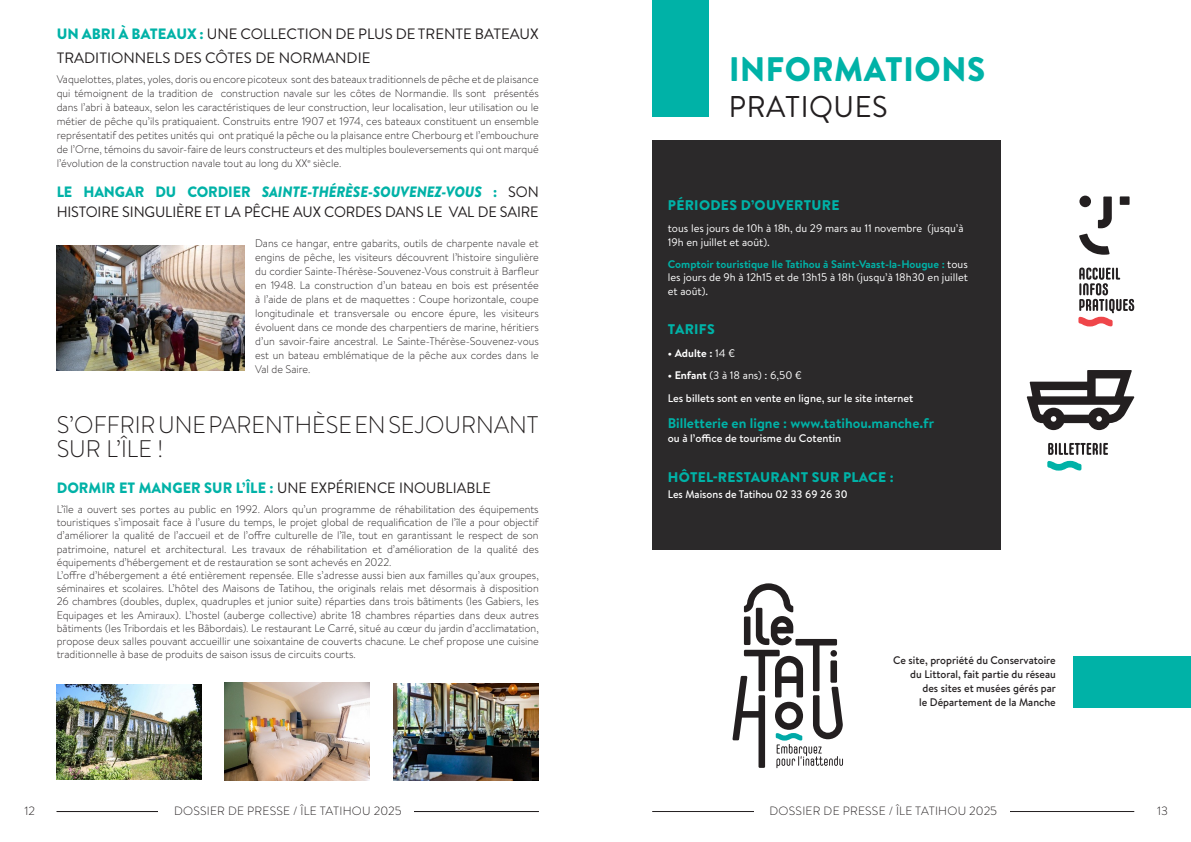
<style>
.page{position:relative;width:1191px;height:842px;background:#fff}
.page>*{position:absolute;margin:0;border:0;box-sizing:border-box;transform-origin:0 0}
.Style_de_paragraphe_10{font:900 34px "Brandon Text";letter-spacing:.02em;color:#00b2a7}
.Style_de_paragraphe_11{font:30px "Brandon Text";letter-spacing:.02em;color:#231f20}
.Style_de_paragraphe_11-2{font:300 24px/24px "Brandon Text";color:#231f20}
.Style_de_paragraphe_11-3{font:15px/24px "Brandon Text";color:#231f20}
.Style_de_paragraphe_17{font:900 14px "Brandon Text";letter-spacing:.02em;color:#00b2a7}
.t1{font:700 14px "Brandon Text";color:#00b2a7}
.t2{font:300 12px "Brandon Text";letter-spacing:.02em;color:#231f20}
.Style_de_paragraphe_11-4{font:300 11px/14px "Brandon Text";color:#231f20;text-align:justify}
.t3{font:11px/13.2px "Brandon Text";color:#fff}
.t4{font:500 11px/14px "Brandon Text";color:#231f20;text-align:right}
.t5{font:500 11px "Brandon Text";color:#fff}
.t6{font:700 11px "Brandon Text";color:#fff}
.s1{font-weight:900;color:#00b2a7}
.s2{font-weight:900;font-style:italic;color:#00b2a7}
.s3{font-weight:700;color:#00b2a7}
.s4{font-weight:400}
.s5{font-weight:700}
</style>
<div class="page">
<hr style="left:652px;top:811px;width:482px;height:1px;background:#231f20">
<div style="left:754px;top:799px;width:255px;height:23px;background:#fff"></div>
<hr style="left:57px;top:811px;width:482px;height:1px;background:#231f20">
<div style="left:159px;top:799px;width:255px;height:23px;background:#fff"></div>
<img style="left:57px;top:245px;width:188px;height:126px">
<img style="left:57px;top:685px;width:144px;height:95px">
<img style="left:224px;top:683px;width:145px;height:97px">
<img style="left:393px;top:683px;width:145px;height:97px">
<div style="left:652px;top:141px;width:349px;height:409px;background:#2b292a"></div>
<svg style="left:1078px;top:268px;width:56px;height:58px"></svg>
<svg style="left:1079px;top:234px;width:30px;height:21px"></svg>
<svg style="left:1098px;top:197px;width:13px;height:31px"></svg>
<div style="left:1079px;top:196px;width:12px;height:11px;background:#231f20;border-radius:50%"></div>
<div style="left:1119px;top:196px;width:10px;height:9px;background:#231f20"></div>
<svg style="left:1026px;top:370px;width:108px;height:60px"></svg>
<svg style="left:1047px;top:461px;width:34px;height:10px"></svg>
<svg style="left:1048px;top:443px;width:60px;height:12px"></svg>
<div style="left:652px;top:0;width:57px;height:116px;background:#00b2a7"></div>
<div style="left:1073px;top:656px;width:118px;height:52px;background:#00b2a7"></div>
<svg style="left:732px;top:583px;width:111px;height:185px"></svg>
<p class="Style_de_paragraphe_11-3" style="left:57px;top:21px;width:483px"><span class="s1">UN ABRI À BATEAUX :</span> UNE COLLECTION DE PLUS DE TRENTE BATEAUX<br>TRADITIONNELS DES CÔTES DE NORMANDIE</p>
<p class="Style_de_paragraphe_11-4" style="left:57px;top:72px;width:483px">Vaquelottes, plates, yoles, doris ou encore picoteux sont des bateaux traditionnels de pêche et de plaisance qui témoignent de la tradition de construction navale sur les côtes de Normandie. Ils sont présentés dans l’abri à bateaux, selon les caractéristiques de leur construction, leur localisation, leur utilisation ou le métier de pêche qu’ils pratiquaient. Construits entre 1907 et 1974, ces bateaux constituent un ensemble représentatif des petites unités qui ont pratiqué la pêche ou la plaisance entre Cherbourg et l’embouchure de l’Orne, témoins du savoir-faire de leurs constructeurs et des multiples bouleversements qui ont marqué l’évolution de la construction navale tout au long du XX<sup>e</sup> siècle.</p>
<p class="Style_de_paragraphe_11-3" style="left:57px;top:181px;width:483px;line-height:20px"><span class="s1">LE HANGAR DU CORDIER</span> <span class="s2">SAINTE-THÉRÈSE-SOUVENEZ-VOUS</span> <span class="s1">:</span> SON<br>HISTOIRE SINGULIÈRE ET LA PÊCHE AUX CORDES DANS LE VAL DE SAIRE</p>
<p class="Style_de_paragraphe_11-4" style="left:255px;top:236px;width:285px">Dans ce hangar, entre gabarits, outils de charpente navale et engins de pêche, les visiteurs découvrent l’histoire singulière du cordier Sainte-Thérèse-Souvenez-Vous construit à Barfleur en 1948. La construction d’un bateau en bois est présentée à l’aide de plans et de maquettes : Coupe horizontale, coupe longitudinale et transversale ou encore épure, les visiteurs évoluent dans ce monde des charpentiers de marine, héritiers d’un savoir-faire ancestral. Le Sainte-Thérèse-Souvenez-vous est un bateau emblématique de la pêche aux cordes dans le Val de Saire.</p>
<p class="Style_de_paragraphe_11-2" style="left:57px;top:412px;width:483px">S’OFFRIR UNE PARENTHÈSE EN SEJOURNANT<br>SUR L’ÎLE !</p>
<p class="Style_de_paragraphe_11-3" style="left:57px;top:475px;width:436px"><span class="s1">DORMIR ET MANGER SUR L’ÎLE :</span> UNE EXPÉRIENCE INOUBLIABLE</p>
<p class="Style_de_paragraphe_11-4" style="left:57px;top:502px;width:483px;line-height:13.2px">L’île a ouvert ses portes au public en 1992. Alors qu’un programme de réhabilitation des équipements touristiques s’imposait face à l’usure du temps, le projet global de requalification de l’île a pour objectif d’améliorer la qualité de l’accueil et de l’offre culturelle de l’île, tout en garantissant le respect de son patrimoine, naturel et architectural. Les travaux de réhabilitation et d’amélioration de la qualité des équipements d’hébergement et de restauration se sont achevés en 2022.</p>
<p class="Style_de_paragraphe_11-4" style="left:57px;top:568px;width:483px;line-height:13.2px">L’offre d’hébergement a été entièrement repensée. Elle s’adresse aussi bien aux familles qu’aux groupes, séminaires et scolaires. L’hôtel des Maisons de Tatihou, the originals relais met désormais à disposition 26 chambres (doubles, duplex, quadruples et junior suite) réparties dans trois bâtiments (les Gabiers, les Equipages et les Amiraux). L’hostel (auberge collective) abrite 18 chambres réparties dans deux autres bâtiments (les Tribordais et les Bâbordais). Le restaurant Le Carré, situé au cœur du jardin d’acclimatation, propose deux salles pouvant accueillir une soixantaine de couverts chacune. Le chef propose une cuisine traditionnelle à base de produits de saison issus de circuits courts.</p>
<p class="Style_de_paragraphe_10" style="left:729px;top:45px;width:258px">INFORMATIONS</p>
<p class="Style_de_paragraphe_11" style="left:729px;top:86px;width:160px">PRATIQUES</p>
<p class="Style_de_paragraphe_17" style="left:668px;top:195px;width:173px">PÉRIODES D’OUVERTURE</p>
<p class="t3" style="left:668px;top:221px;width:297px;line-height:14px">tous les jours de 10h à 18h, du 29 mars au 11 novembre (jusqu’à<br>19h en juillet et août).</p>
<p class="t3" style="left:668px;top:257px;width:302px;text-align:justify"><span class="s3">Comptoir touristique Ile Tatihou à Saint-Vaast-la-Hougue :</span> tous les jours de 9h à 12h15 et de 13h15 à 18h (jusqu’à 18h30 en juillet et août).</p>
<p class="Style_de_paragraphe_17" style="left:668px;top:319px;width:48px">TARIFS</p>
<p class="t6" style="left:668px;top:345px;width:69px">• Adulte : <span class="s4">14 €</span></p>
<p class="t3" style="left:668px;top:368px;width:135px"><span class="s5">• Enfant</span> (3 à 18 ans) : 6,50 €</p>
<p class="t5" style="left:668px;top:390px;width:247px">Les billets sont en vente en ligne, sur le site internet</p>
<p class="t1" style="left:668px;top:413px;width:268px">Billetterie en ligne : www.tatihou.manche.fr</p>
<p class="t5" style="left:668px;top:431px;width:175px">ou à l’office de tourisme du Cotentin</p>
<p class="Style_de_paragraphe_17" style="left:668px;top:467px;width:227px">HÔTEL-RESTAURANT SUR PLACE :</p>
<p class="t5" style="left:668px;top:487px;width:181px">Les Maisons de Tatihou 02 33 69 26 30</p>
<p class="t4" style="left:893px;top:653px;width:164px">Ce site, propriété du Conservatoire du Littoral, fait partie du réseau des sites et musées gérés par<br>le Département de la Manche</p>
<p class="t2" style="left:24px;top:803px;width:12px">12</p>
<p class="t2" style="left:174px;top:803px;width:229px">DOSSIER DE PRESSE / ÎLE TATIHOU 2025</p>
<p class="t2" style="left:769px;top:803px;width:229px">DOSSIER DE PRESSE / ÎLE TATIHOU 2025</p>
<p class="t2" style="left:1157px;top:803px;width:12px">13</p>
</div>
